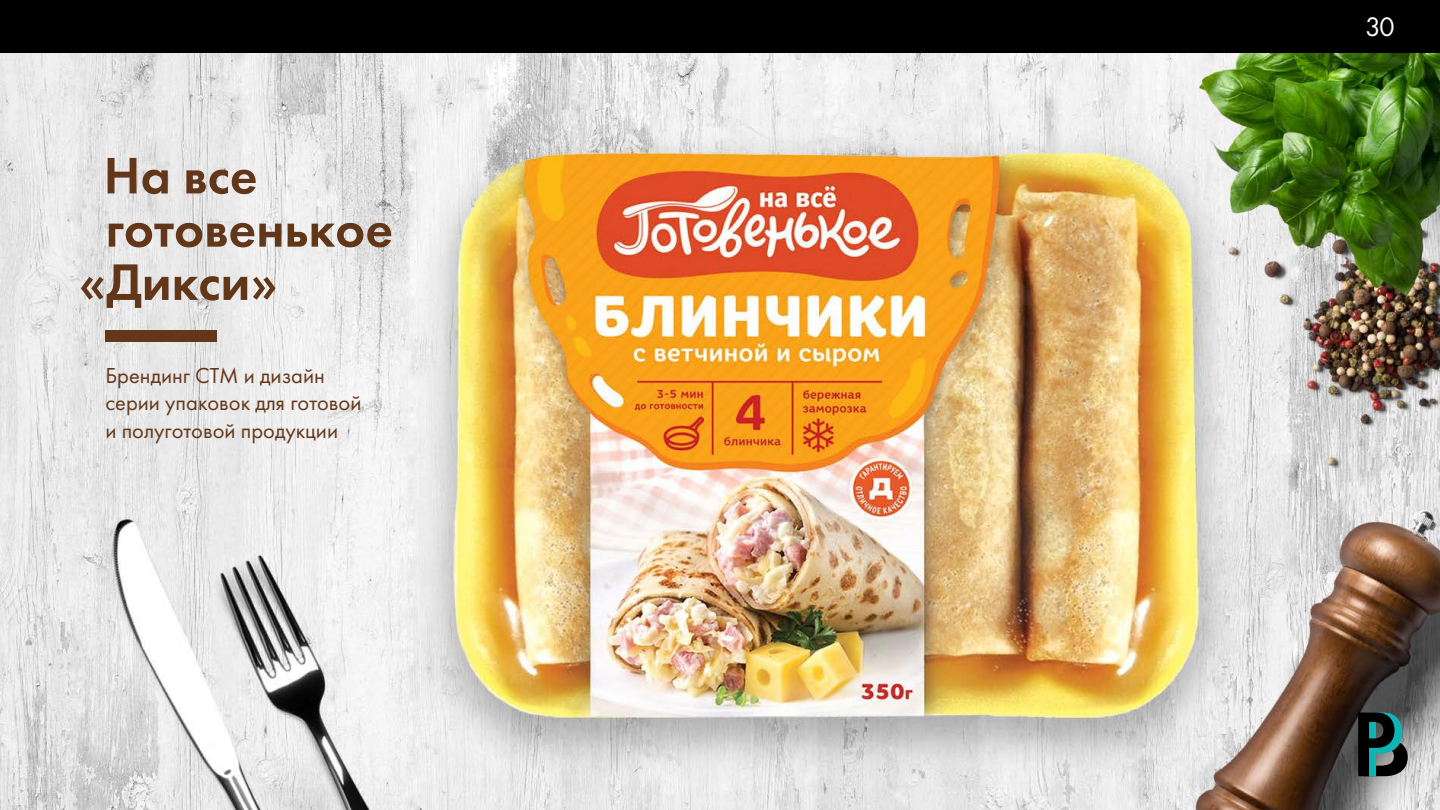
<style>
.page{position:relative;width:1440px;height:810px;background:#fff}
.page>*{position:absolute;margin:0;border:0;box-sizing:border-box;transform-origin:0 0}
.t1{font:italic 53.25px "Futura Demi C";color:#623619}
.t2{font:27.75px "Futura Book C";color:#fff}
.t3{font:italic 22.5px/27.8px "Futura Book C";color:#64371a}
</style>
<div class="page">
<div style="left:0;top:0;width:1440px;height:54px;background:#000"></div>
<img style="left:0;top:53px;width:1440px;height:757px">
<div style="left:105px;top:330px;width:112px;height:11px;background:#64371a"></div>
<svg style="left:1358px;top:713px;width:50px;height:63px;background:#204444"></svg>
<h1 class="t1" style="left:104px;top:144px;width:156px">На все</h1>
<h1 class="t1" style="left:106px;top:198px;width:289px">готовенькое</h1>
<h1 class="t1" style="left:79px;top:251px;width:200px">«Дикси»</h1>
<p class="t3" style="left:105px;top:362px;width:258px">Брендинг CTM и дизайн серии упаковок для готовой и полуготовой продукции</p>
<p class="t2" style="left:1365px;top:12px;width:31px">30</p>
</div>
